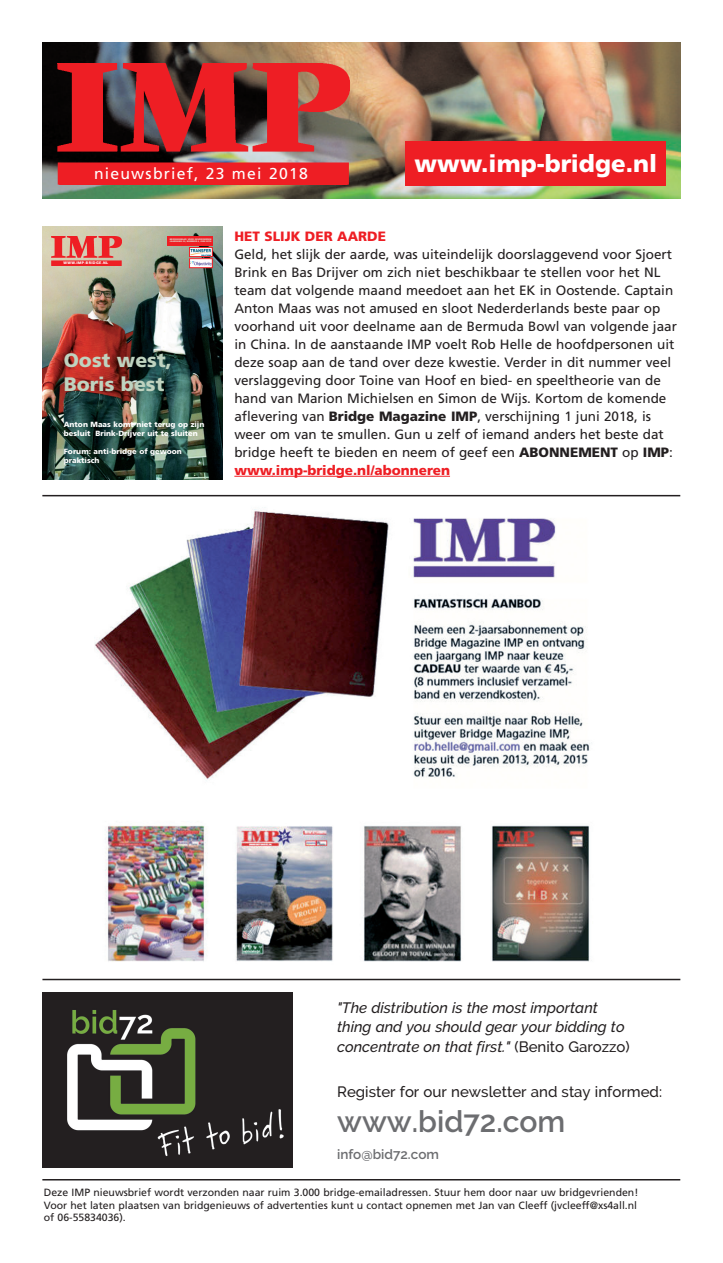
<style>
.page{position:relative;width:723px;height:1263px;background:#fff}
.page>*{position:absolute;margin:0;border:0;box-sizing:border-box;transform-origin:0 0}
.t1{font:600 30px "Raleway";color:#6c6d70}
.t2{font:900 24px "Frutiger LT Std";color:#fff}
.t3{font:900 19.5px/23.4px "Frutiger LT Std";color:#bfd3c0}
.t4{font:15.75px "Frutiger LT Std";letter-spacing:.08em;color:#fff}
.t5{font:italic 500 15px/19.5px "Raleway";color:#231f20}
.t6{font:500 15px "Raleway";color:#231f20}
.t7{font:13.5px/18px "Frutiger LT Std";color:#231f20}
.t8{font:900 13.5px "Frutiger LT Std";color:#ee1e24}
.t9{font:600 13.5px "Raleway";color:#6c6d70}
.t10{font:10.5px/12.6px "Frutiger LT Std";color:#231f20;text-align:justify}
.t11{font:900 7.5px/9px "Frutiger LT Std";color:#fff}
.t12{font:900 3.6px "Frutiger LT Std";letter-spacing:.09em;color:#fff}
.t13{font:900 2.1px/2.4px "Frutiger LT Std";color:#dee9dd}
.s1{font-weight:900}
.s2{font-weight:900;color:#ee1e24}
.s3{font-style:normal}
</style>
<div class="page">
<img style="left:42px;top:42px;width:638px;height:156px">
<img style="left:58px;top:64px;width:291px;height:121px">
<hr style="left:234px;top:476px;width:39px;height:1px;background:#ee1e24">
<hr style="left:272px;top:476px;width:50px;height:1px;background:#ee1e24">
<hr style="left:322px;top:476px;width:111px;height:1px;background:#ee1e24">
<svg style="left:433px;top:476px;width:17px;height:1px"></svg>
<img style="left:42px;top:227px;width:180px;height:253px">
<div style="left:167px;top:237px;width:46px;height:9px;background:#ee1e24"></div>
<img style="left:51px;top:237px;width:70px;height:29px">
<img style="left:191px;top:249px;width:19px;height:6px">
<div style="left:189px;top:247px;width:23px;height:10px;border:1px solid #ee1e24"></div>
<svg style="left:191px;top:260px;width:19px;height:6px"></svg>
<img style="left:191px;top:261px;width:19px;height:4px">
<div style="left:189px;top:258px;width:23px;height:10px;border:1px solid #ee1e24"></div>
<hr style="left:42px;top:495px;width:638px;height:1px;background:#231f20">
<hr style="left:42px;top:979px;width:638px;height:1px;background:#231f20">
<hr style="left:42px;top:1179px;width:638px;height:1px;background:#231f20">
<div style="left:405px;top:141px;width:261px;height:45px;background:#ee1e24"></div>
<img style="left:95px;top:509px;width:495px;height:453px">
<img style="left:42px;top:993px;width:250px;height:174px">
<p class="t4" style="left:94px;top:167px;width:215px">nieuwsbrief, 23 mei 2018</p>
<h2 class="t2" style="left:415px;top:154px;width:244px">www.imp-bridge.nl</h2>
<p class="t12" style="left:63px;top:262px;width:46px">WWW.IMP-BRIDGE.NL</p>
<p class="t13" style="left:170px;top:238px;width:43px">BRIDGEGEBLAD VOOR GEVORDERDEN<br>JAARGANG 29, NUMMER 4, JUNI 2018</p>
<h3 class="t3" style="left:64px;top:350px;width:109px">Oost west,<br>Boris best</h3>
<p class="t11" style="left:64px;top:420px;width:142px">Anton Maas komt niet terug op zijn besluit Brink-Drijver uit te sluiten</p>
<p class="t11" style="left:64px;top:447px;width:120px">Forum: anti-bridge of gewoon praktisch</p>
<p class="t8" style="left:234px;top:231px;width:153px">HET SLIJK DER AARDE</p>
<p class="t7" style="left:234px;top:246px;width:444px">Geld, het slijk der aarde, was uiteindelijk doorslaggevend voor Sjoert Brink en Bas Drijver om zich niet beschikbaar te stellen voor het NL team dat volgende maand meedoet aan het EK in Oostende. Captain Anton Maas was not amused en sloot Nederderlands beste paar op voorhand uit voor deelname aan de Bermuda Bowl van volgende jaar in China. In de aanstaande IMP voelt Rob Helle de hoofdpersonen uit deze soap aan de tand over deze kwestie. Verder in dit nummer veel verslaggeving door Toine van Hoof en bied- en speeltheorie van de hand van Marion Michielsen en Simon de Wijs. Kortom de komende aflevering van <span class="s1">Bridge Magazine IMP</span>, verschijning 1 juni 2018, is weer om van te smullen. Gun u zelf of iemand anders het beste dat bridge heeft te bieden en neem of geef een <span class="s1">ABONNEMENT</span> op <span class="s1">IMP</span>: <span class="s2">www.imp-bridge.nl/abonneren</span></p>
<p class="t5" style="left:337px;top:998px;width:294px">"The distribution is the most important thing and you should gear your bidding to concentrate on that first." <span class="s3">(Benito Garozzo)</span></p>
<p class="t6" style="left:337px;top:1083px;width:326px">Register for our newsletter and stay informed:</p>
<h1 class="t1" style="left:337px;top:1104px;width:230px">www.bid72.com</h1>
<p class="t9" style="left:337px;top:1146px;width:103px">info@bid72.com</p>
<p class="t10" style="left:44px;top:1187px;width:596px">Deze IMP nieuwsbrief wordt verzonden naar ruim 3.000 bridge-emailadressen. Stuur hem door naar uw bridgevrienden!<br>Voor het laten plaatsen van bridgenieuws of advertenties kunt u contact opnemen met Jan van Cleeff (jvcleeff@xs4all.nl of 06-55834036).</p>
</div>
